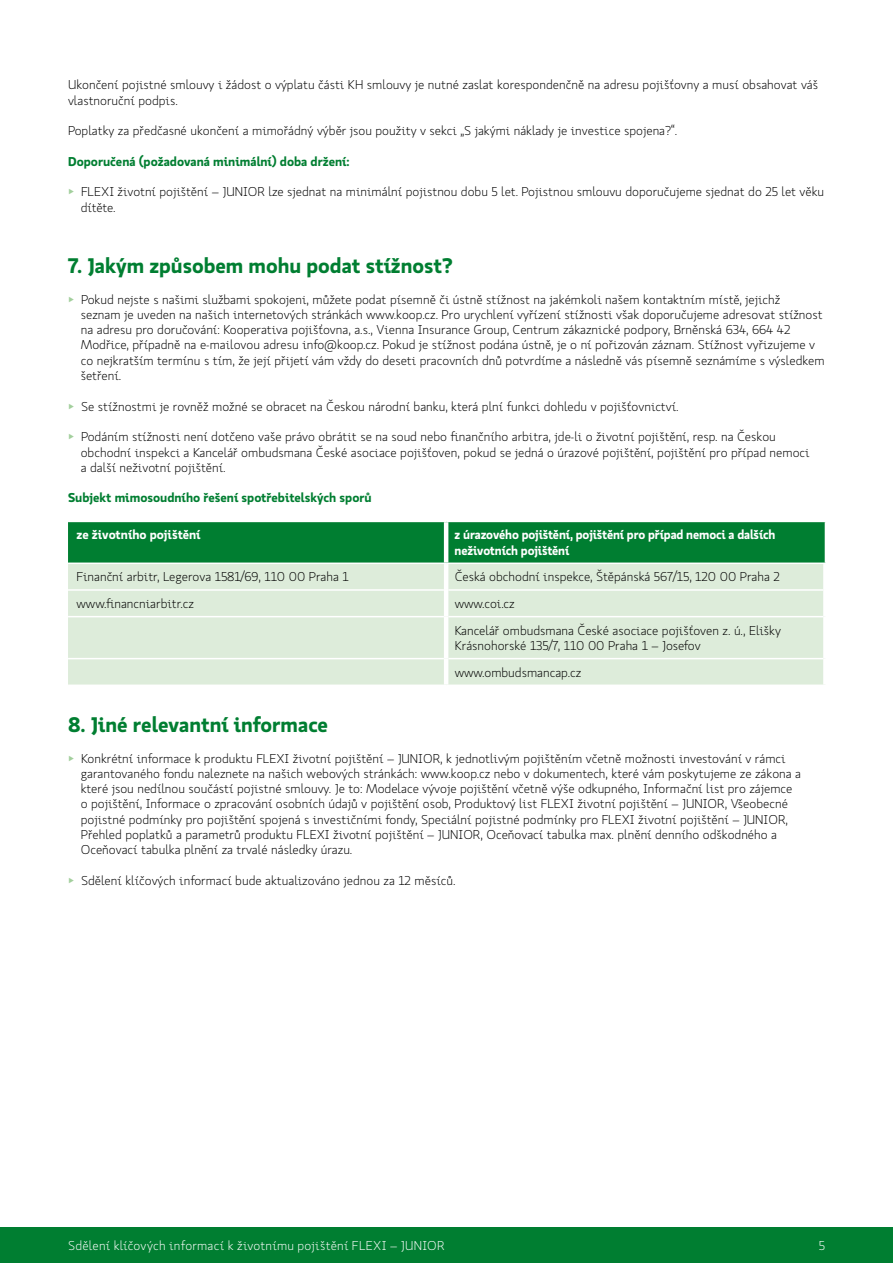
<style>
.page{position:relative;width:893px;height:1263px;background:#fff}
.page>*{position:absolute;margin:0;border:0;box-sizing:border-box;transform-origin:0 0}
.t1{font:700 21px "Koop Pro";color:#007e31}
.t2{font:300 12.75px/15.3px "Koop Pro";color:#000}
.t3{font:700 12.75px/15.3px "Koop Pro";letter-spacing:-.01em;color:#fff}
.t4{font:700 12.75px "Koop Pro";color:#007e31}
.t5{font:300 12.75px "Koop Pro";letter-spacing:.015em;color:#fff}
.s1{color:#a2cf9c}
</style>
<div class="page">
<div style="left:0;top:1227px;width:893px;height:36px;background:#007e31"></div>
<div style="left:68px;top:522px;width:757px;height:40px;background:#007e31"></div>
<div style="left:68px;top:564px;width:755px;height:120px;background:#ddecda"></div>
<hr style="left:444px;top:522px;width:4px;height:40px;background:#fff">
<hr style="left:68px;top:589px;width:376px;height:2px;background:#fff">
<hr style="left:448px;top:589px;width:375px;height:2px;background:#fff">
<hr style="left:68px;top:616px;width:376px;height:1px;background:#fff">
<hr style="left:448px;top:616px;width:375px;height:1px;background:#fff">
<hr style="left:68px;top:658px;width:376px;height:1px;background:#fff">
<hr style="left:448px;top:658px;width:375px;height:1px;background:#fff">
<hr style="left:444px;top:564px;width:4px;height:26px;background:#fff">
<hr style="left:444px;top:590px;width:4px;height:27px;background:#fff">
<hr style="left:444px;top:617px;width:4px;height:42px;background:#fff">
<hr style="left:444px;top:659px;width:4px;height:25px;background:#fff">
<p class="t2" style="left:68px;top:77px;width:752px">Ukončení pojistné smlouvy i žádost o výplatu části KH smlouvy je nutné zaslat korespondenčně na adresu pojišťovny a musí obsahovat váš vlastnoruční podpis.</p>
<p class="t2" style="left:68px;top:123px;width:611px">Poplatky za předčasné ukončení a mimořádný výběr jsou použity v sekci „S jakými náklady je investice spojena?“.</p>
<p class="t4" style="left:68px;top:152px;width:283px">Doporučená (požadovaná minimální) doba držení:</p>
<p class="t2" style="left:81px;top:184px;width:745px;text-indent:-13px"><span class="s1">▶</span> FLEXI životní pojištění – JUNIOR lze sjednat na minimální pojistnou dobu 5 let. Pojistnou smlouvu doporučujeme sjednat do 25 let věku dítěte.</p>
<h1 class="t1" style="left:68px;top:250px;width:386px">7. Jakým způsobem mohu podat stížnost?</h1>
<p class="t2" style="left:81px;top:291px;width:745px;text-indent:-13px"><span class="s1">▶</span> Pokud nejste s našimi službami spokojeni, můžete podat písemně či ústně stížnost na jakémkoli našem kontaktním místě, jejichž<br>seznam je uveden na našich internetových stránkách www.koop.cz. Pro urychlení vyřízení stížnosti však doporučujeme adresovat stížnost na adresu pro doručování: Kooperativa pojišťovna, a.s., Vienna Insurance Group, Centrum zákaznické podpory, Brněnská 634, 664 42<br>Modřice, případně na e-mailovou adresu info@koop.cz. Pokud je stížnost podána ústně, je o ní pořizován záznam. Stížnost vyřizujeme v co nejkratším termínu s tím, že její přijetí vám vždy do deseti pracovních dnů potvrdíme a následně vás písemně seznámíme s výsledkem šetření.</p>
<p class="t2" style="left:68px;top:398px;width:612px"><span class="s1">▶</span> Se stížnostmi je rovněž možné se obracet na Českou národní banku, která plní funkci dohledu v pojišťovnictví.</p>
<p class="t2" style="left:81px;top:429px;width:730px;text-indent:-13px"><span class="s1">▶</span> Podáním stížnosti není dotčeno vaše právo obrátit se na soud nebo finančního arbitra, jde-li o životní pojištění, resp. na Českou obchodní inspekci a Kancelář ombudsmana České asociace pojišťoven, pokud se jedná o úrazové pojištění, pojištění pro případ nemoci a další neživotní pojištění.</p>
<p class="t4" style="left:68px;top:489px;width:305px">Subjekt mimosoudního řešení spotřebitelských sporů</p>
<p class="t3" style="left:77px;top:527px;width:126px">ze životního pojištění</p>
<p class="t3" style="left:455px;top:527px;width:322px">z úrazového pojištění, pojištění pro případ nemoci a dalších neživotních pojištění</p>
<p class="t2" style="left:77px;top:569px;width:274px">Finanční arbitr, Legerova 1581/69, 110 00 Praha 1</p>
<p class="t2" style="left:455px;top:569px;width:327px">Česká obchodní inspekce, Štěpánská 567/15, 120 00 Praha 2</p>
<p class="t2" style="left:77px;top:596px;width:119px">www.financniarbitr.cz</p>
<p class="t2" style="left:455px;top:590px;width:328px;line-height:26.7px">www.coi.cz<br>Kancelář ombudsmana České asociace pojišťoven z. ú., Elišky</p>
<p class="t2" style="left:455px;top:632px;width:248px;line-height:26.7px">Krásnohorské 135/7, 110 00 Praha 1 – Josefov www.ombudsmancap.cz</p>
<h1 class="t1" style="left:68px;top:709px;width:262px">8. Jiné relevantní informace</h1>
<p class="t2" style="left:81px;top:750px;width:722px;text-indent:-13px"><span class="s1">▶</span> Konkrétní informace k produktu FLEXI životní pojištění – JUNIOR, k jednotlivým pojištěním včetně možnosti investování v rámci garantovaného fondu naleznete na našich webových stránkách: www.koop.cz nebo v dokumentech, které vám poskytujeme ze zákona a které jsou nedílnou součástí pojistné smlouvy. Je to: Modelace vývoje pojištění včetně výše odkupného, Informační list pro zájemce o pojištění, Informace o zpracování osobních údajů v pojištění osob, Produktový list FLEXI životní pojištění – JUNIOR, Všeobecné pojistné podmínky pro pojištění spojená s investičními fondy, Speciální pojistné podmínky pro FLEXI životní pojištění – JUNIOR, Přehled poplatků a parametrů produktu FLEXI životní pojištění – JUNIOR, Oceňovací tabulka max. plnění denního odškodného a Oceňovací tabulka plnění za trvalé následky úrazu.</p>
<p class="t2" style="left:68px;top:873px;width:389px"><span class="s1">▶</span> Sdělení klíčových informací bude aktualizováno jednou za 12 měsíců.</p>
<p class="t5" style="left:68px;top:1237px;width:378px">Sdělení klíčových informací k životnímu pojištění FLEXI – JUNIOR</p>
<p class="t5" style="left:819px;top:1237px;width:8px">5</p>
</div>
